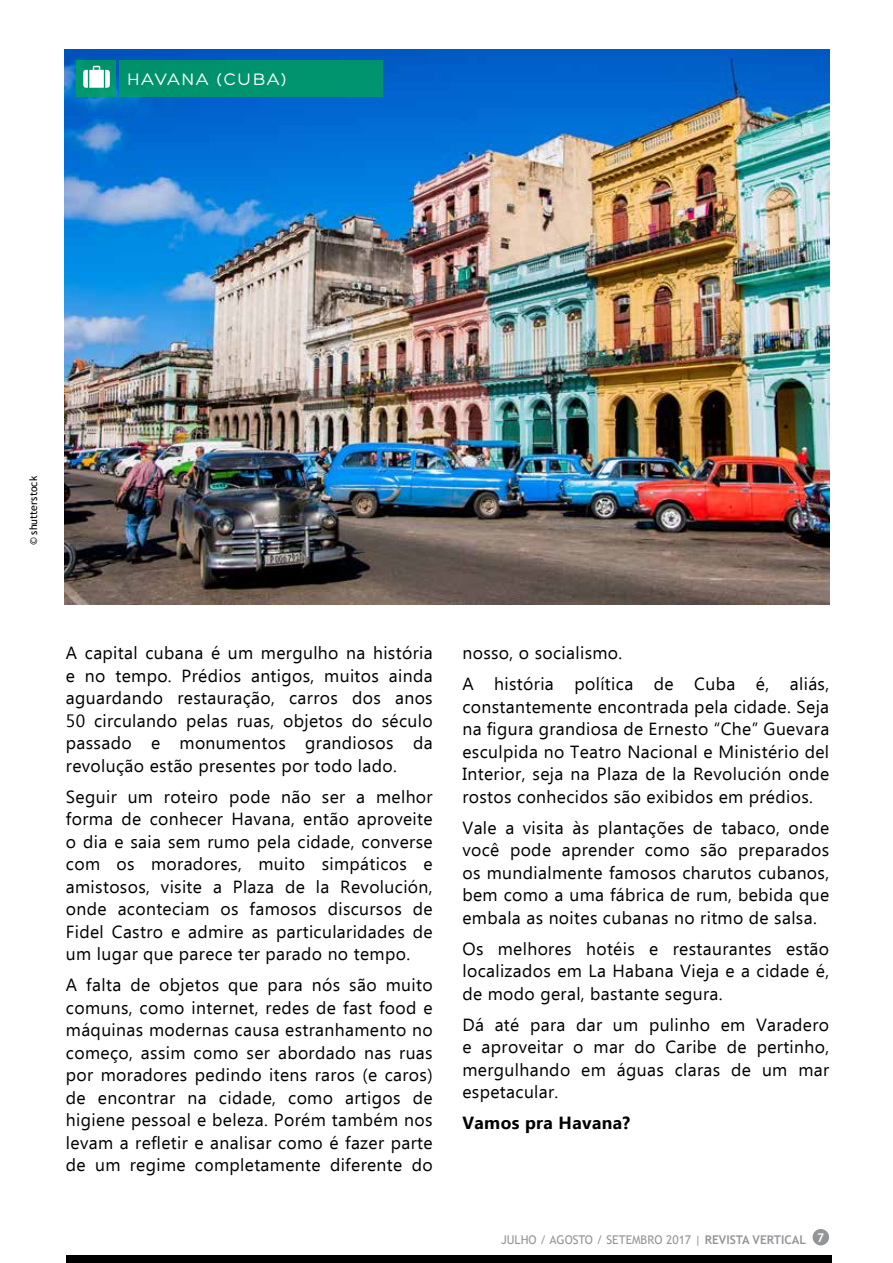
<style>
.page{position:relative;width:893px;height:1263px;background:#fff}
.page>*{position:absolute;margin:0;border:0;box-sizing:border-box;transform-origin:0 0}
.t1{font:18px "Hero";letter-spacing:.1em;color:#fff}
.t2{font:17.55px/22.5px "Ebrima";letter-spacing:.02em;color:#000;text-align:justify}
.t3{font:700 17.55px "Ebrima";letter-spacing:.02em;color:#000}
.t4{font:12px "Trebuchet MS";color:#939598}
.t5{font:10.5px "Trebuchet MS";color:#000}
.s1{font-weight:700}
</style>
<div class="page">
<div style="left:813px;top:1229px;width:16px;height:16px;background:#939598;border-radius:50%"></div>
<img style="left:64px;top:49px;width:765px;height:556px">
<div style="left:76px;top:60px;width:40px;height:37px;background:#00976f"></div>
<div style="left:119px;top:60px;width:263px;height:37px;background:#00936d"></div>
<svg style="left:83px;top:66px;width:27px;height:22px"></svg>
<div style="left:66px;top:1256px;width:765px;height:7px;background:#000"></div>
<p class="t1" style="left:127px;top:70px;width:160px">HAVANA (CUBA)</p>
<p class="t5" style="left:27px;top:545px;width:71px;rotate:-90deg">© shutterstock</p>
<p class="t2" style="left:66px;top:643px;width:368px">A capital cubana é um mergulho na história e no tempo. Prédios antigos, muitos ainda aguardando restauração, carros dos anos 50 circulando pelas ruas, objetos do século passado e monumentos grandiosos da revolução estão presentes por todo lado.</p>
<p class="t2" style="left:66px;top:786px;width:368px">Seguir um roteiro pode não ser a melhor forma de conhecer Havana, então aproveite o dia e saia sem rumo pela cidade, converse com os moradores, muito simpáticos e amistosos, visite a Plaza de la Revolución, onde aconteciam os famosos discursos de Fidel Castro e admire as particularidades de um lugar que parece ter parado no tempo.</p>
<p class="t2" style="left:66px;top:975px;width:368px">A falta de objetos que para nós são muito comuns, como internet, redes de fast food e máquinas modernas causa estranhamento no começo, assim como ser abordado nas ruas por moradores pedindo itens raros (e caros) de encontrar na cidade, como artigos de higiene pessoal e beleza. Porém também nos levam a refletir e analisar como é fazer parte de um regime completamente diferente do</p>
<p class="t2" style="left:462px;top:638px;width:368px;line-height:31px">nosso, o socialismo.<br>A história política de Cuba é, aliás,</p>
<p class="t2" style="left:462px;top:696px;width:368px">constantemente encontrada pela cidade. Seja na figura grandiosa de Ernesto “Che” Guevara esculpida no Teatro Nacional e Ministério del Interior, seja na Plaza de la Revolución onde rostos conhecidos são exibidos em prédios.</p>
<p class="t2" style="left:462px;top:817px;width:368px">Vale a visita às plantações de tabaco, onde você pode aprender como são preparados os mundialmente famosos charutos cubanos, bem como a uma fábrica de rum, bebida que embala as noites cubanas no ritmo de salsa.</p>
<p class="t2" style="left:462px;top:938px;width:368px">Os melhores hotéis e restaurantes estão localizados em La Habana Vieja e a cidade é, de modo geral, bastante segura.</p>
<p class="t2" style="left:462px;top:1014px;width:368px">Dá até para dar um pulinho em Varadero e aproveitar o mar do Caribe de pertinho, mergulhando em águas claras de um mar espetacular.</p>
<p class="t3" style="left:462px;top:1110px;width:169px">Vamos pra Havana?</p>
<p class="t4" style="left:501px;top:1232px;width:325px">JULHO / AGOSTO / SETEMBRO 2017 | <span class="s1">REVISTA VERTICAL</span> <sup>7</sup></p>
</div>
